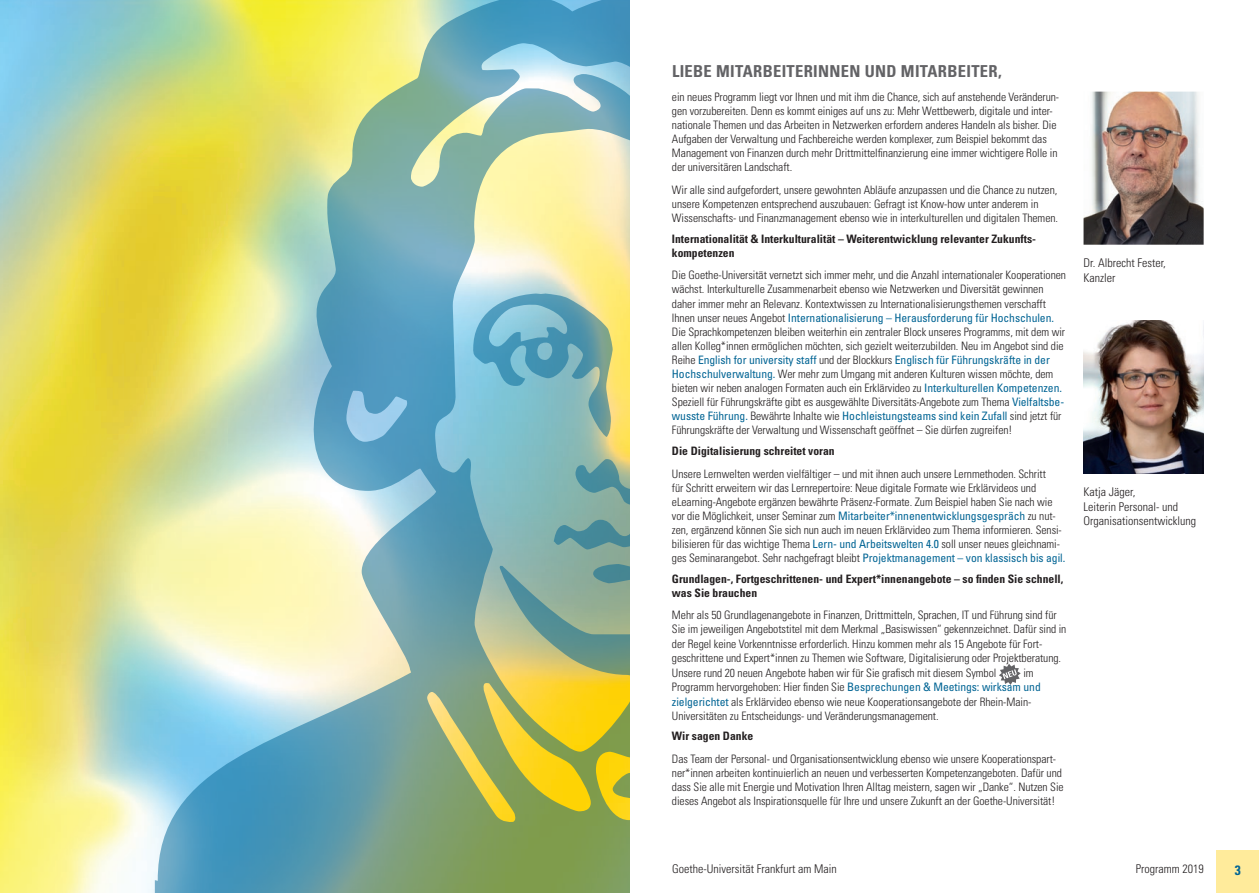
<style>
.page{position:relative;width:1259px;height:893px;background:#fff}
.page>*{position:absolute;margin:0;border:0;box-sizing:border-box;transform-origin:0 0}
.IWB-H1{font:700 condensed 16.5px "Univers";letter-spacing:.02em;color:#636366}
.t1{font:700 condensed 13.5px "Univers";color:#006494}
.t2{font:300 condensed 12px/14.5px "Univers";color:#231f20}
.t3{font:300 condensed 11.7px/14.1px "Univers";letter-spacing:-.005em;color:#231f20}
.t4{font:700 condensed 11.7px/14.1px "Univers";color:#231f20}
.s1{font-weight:400;color:#006494}
</style>
<div class="page">
<div style="left:1216px;top:850px;width:43px;height:43px;background:#ffeb9b"></div>
<svg style="left:999px;top:664px;width:21px;height:21px"></svg>
<img style="left:0;top:0;width:155px;height:893px">
<img style="left:155px;top:0;width:474px;height:893px">
<svg style="left:472px;top:294px;width:140px;height:143px;background:#7ab4c0"></svg>
<img style="left:1083px;top:92px;width:120px;height:153px">
<img style="left:1083px;top:321px;width:120px;height:153px">
<p class="IWB-H1" style="left:672px;top:61px;width:331px">LIEBE MITARBEITERINNEN UND MITARBEITER,</p>
<p class="t3" style="left:672px;top:90px;width:389px">ein neues Programm liegt vor Ihnen und mit ihm die Chance, sich auf anstehende Veränderun&shy;gen vorzubereiten. Denn es kommt einiges auf uns zu: Mehr Wettbewerb, digitale und inter&shy;nationale Themen und das Arbeiten in Netzwerken erfordern anderes Handeln als bisher. Die Aufgaben der Verwaltung und Fachbereiche werden komplexer, zum Beispiel bekommt das Management von Finanzen durch mehr Drittmittelfinanzierung eine immer wichtigere Rolle in der universitären Landschaft.</p>
<p class="t3" style="left:672px;top:183px;width:388px">Wir alle sind aufgefordert, unsere gewohnten Abläufe anzupassen und die Chance zu nutzen, unsere Kompetenzen entsprechend auszubauen: Gefragt ist Know-how unter anderem in<br>Wissenschafts- und Finanzmanagement ebenso wie in interkulturellen und digitalen Themen.</p>
<p class="t4" style="left:672px;top:231px;width:365px">Internationalität &amp; Interkulturalität – Weiterentwicklung relevanter Zukunfts&shy;kompetenzen</p>
<p class="t3" style="left:672px;top:268px;width:396px">Die Goethe-Universität vernetzt sich immer mehr, und die Anzahl internationaler Kooperationen wächst. Interkulturelle Zusammenarbeit ebenso wie Netzwerken und Diversität gewinnen daher immer mehr an Relevanz. Kontextwissen zu Internationalisierungsthemen verschafft Ihnen unser neues Angebot <span class="s1">Internationalisierung – Herausforderung für Hochschulen.<br></span>Die Sprachkompetenzen bleiben weiterhin ein zentraler Block unseres Programms, mit dem wir allen Kolleg*innen ermöglichen möchten, sich gezielt weiterzubilden. Neu im Angebot sind die Reihe <span class="s1">English for university staff</span> und der Blockkurs <span class="s1">Englisch für Führungskräfte in der Hochschulverwaltung.</span> Wer mehr zum Umgang mit anderen Kulturen wissen möchte, dem bieten wir neben analogen Formaten auch ein Erklärvideo zu <span class="s1">Interkulturellen Kompetenzen.<br></span>Speziell für Führungskräfte gibt es ausgewählte Diversitäts-Angebote zum Thema <span class="s1">Vielfaltsbe&shy;wusste Führung.</span> Bewährte Inhalte wie <span class="s1">Hochleistungsteams sind kein Zufall</span> sind jetzt für Führungskräfte der Verwaltung und Wissenschaft geöffnet – Sie dürfen zugreifen!</p>
<p class="t4" style="left:672px;top:444px;width:164px">Die Digitalisierung schreitet voran</p>
<p class="t3" style="left:672px;top:466px;width:395px">Unsere Lernwelten werden vielfältiger – und mit ihnen auch unsere Lernmethoden. Schritt<br>für Schritt erweitern wir das Lernrepertoire: Neue digitale Formate wie Erklärvideos und eLearning-Angebote ergänzen bewährte Präsenz-Formate. Zum Beispiel haben Sie nach wie vor die Möglichkeit, unser Seminar zum <span class="s1">Mitarbeiter*innenentwicklungsgespräch</span> zu nut&shy;zen, ergänzend können Sie sich nun auch im neuen Erklärvideo zum Thema informieren. Sensi&shy;bilisieren für das wichtige Thema <span class="s1">Lern- und Arbeitswelten 4.0</span> soll unser neues gleichnami&shy;ges Seminarangebot. Sehr nachgefragt bleibt <span class="s1">Projektmanagement – von klassisch bis agil.</span></p>
<p class="t4" style="left:672px;top:571px;width:393px">Grundlagen-, Fortgeschrittenen- und Expert*innenangebote – so finden Sie schnell, was Sie brauchen</p>
<p class="t3" style="left:672px;top:608px;width:396px">Mehr als 50 Grundlagenangebote in Finanzen, Drittmitteln, Sprachen, IT und Führung sind für Sie im jeweiligen Angebotstitel mit dem Merkmal „Basiswissen“ gekennzeichnet. Dafür sind in der Regel keine Vorkenntnisse erforderlich. Hinzu kommen mehr als 15 Angebote für Fort&shy;geschrittene und Expert*innen zu Themen wie Software, Digitalisierung oder Projektberatung.</p>
<p class="t3" style="left:672px;top:666px;width:326px">Unsere rund 20 neuen Angebote haben wir für Sie grafisch mit diesem Symbol</p>
<p class="t3" style="left:672px;top:666px;width:370px;text-indent:351px">im Programm hervorgehoben: Hier finden Sie <span class="s1">Besprechungen &amp; Meetings: wirksam und zielgerichtet</span> als Erklärvideo ebenso wie neue Kooperationsangebote der Rhein-Main-Universitäten zu Entscheidungs- und Veränderungsmanagement.</p>
<p class="t4" style="left:672px;top:729px;width:83px">Wir sagen Danke</p>
<p class="t3" style="left:672px;top:752px;width:393px">Das Team der Personal- und Organisationsentwicklung ebenso wie unsere Kooperationspart&shy;ner*innen arbeiten kontinuierlich an neuen und verbesserten Kompetenzangeboten. Dafür und dass Sie alle mit Energie und Motivation Ihren Alltag meistern, sagen wir „Danke“. Nutzen Sie dieses Angebot als Inspirationsquelle für Ihre und unsere Zukunft an der Goethe-Universität!</p>
<p class="t2" style="left:1083px;top:255px;width:84px">Dr. Albrecht Fester,<br>Kanzler</p>
<p class="t2" style="left:1083px;top:485px;width:114px">Katja Jäger,<br>Leiterin Personal- und<br>Organisationsentwicklung</p>
<p class="t2" style="left:672px;top:862px;width:166px">Goethe-Universität Frankfurt am Main</p>
<p class="t2" style="left:1135px;top:862px;width:69px">Programm 2019</p>
<p class="t1" style="left:1234px;top:861px;width:7px">3</p>
</div>
